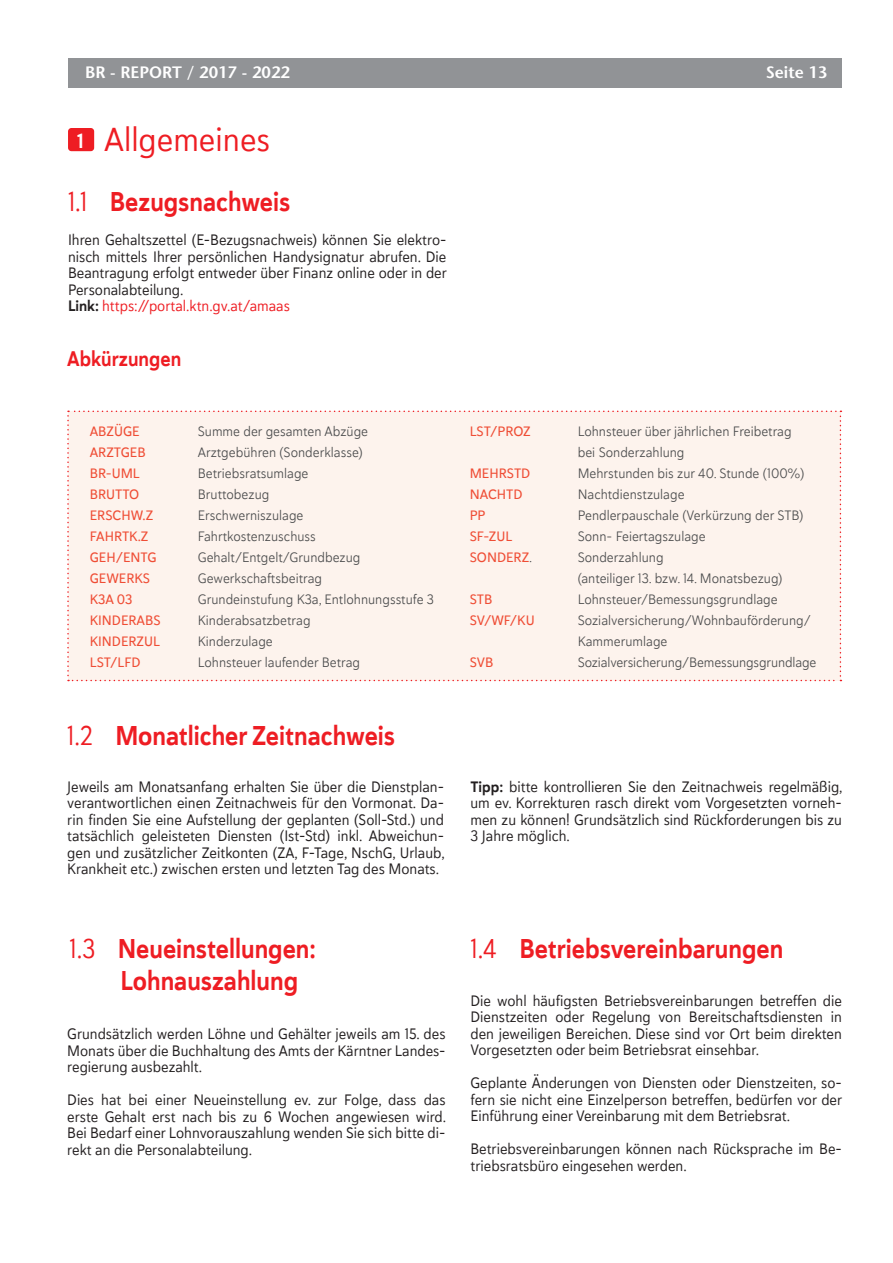
<style>
.page{position:relative;width:893px;height:1263px;background:#fff}
.page>*{position:absolute;margin:0;border:0;box-sizing:border-box;transform-origin:0 0}
.Fließtext_ohne_GR{font:33px "Haboro Sans";color:#ee1d23}
.Überschrift_18{font:700 27px "Haboro Sans";color:#ee1d23;scale:.9 1}
.Überschrift_18-2{font:700 21px "Haboro Sans";color:#ee1d23;scale:.9 1}
.t1{font:700 20.1px "Haboro Sans";color:#fff}
.t2{font:600 16.5px "Stone Sans";color:#fff}
.Fließtext_ohne_GR-2{font:15px/16.5px "Haboro Sans";color:#231f20;text-align:justify}
.Fließtext_ohne_GR-3{font:15px "Haboro Sans";color:#ee1d23}
.t3{font:13.5px/21px "Haboro Sans";color:#4b4c4d}
.t4{font:500 13.5px "Haboro Sans";color:#ef4d35}
.s1{font-weight:400}
.s2{font-weight:700;color:#231f20}
.s3{font-weight:400;color:#4b4c4d}
.s4{font-weight:700}
</style>
<div class="page">
<div style="left:68px;top:58px;width:774px;height:29px;background:#919396"></div>
<div style="left:68px;top:128px;width:26px;height:23px;background:#ee1d23;border-radius:3px"></div>
<div style="left:67px;top:411px;width:774px;height:270px;background:#fdf3ed"></div>
<p class="t2" style="left:85px;top:62px;width:206px">BR - REPORT / 2017 - 2022</p>
<p class="t2" style="left:766px;top:62px;width:63px">Seite 13</p>
<p class="t1" style="left:77px;top:128px;width:8px">1</p>
<p class="Fließtext_ohne_GR" style="left:104px;top:118px;width:168px">Allgemeines</p>
<p class="Überschrift_18" style="left:68px;top:184px;width:249px"><span class="s1">1.1</span> Bezugsnachweis</p>
<p class="Fließtext_ohne_GR-2" style="left:68px;top:232px;width:380px">Ihren Gehaltszettel (E-Bezugsnachweis) können Sie elektro&shy;nisch mittels Ihrer persönlichen Handysignatur abrufen. Die Beantragung erfolgt entweder über Finanz online oder in der Personalabteilung.</p>
<p class="Fließtext_ohne_GR-3" style="left:68px;top:296px;width:223px"><span class="s2">Link:</span> https://portal.ktn.gv.at/amaas</p>
<p class="Überschrift_18-2" style="left:67px;top:345px;width:128px">Abkürzungen</p>
<p class="t4" style="left:90px;top:422px;width:51px">ABZÜGE</p>
<p class="t3" style="left:198px;top:421px;width:172px">Summe der gesamten Abzüge</p>
<p class="t4" style="left:90px;top:443px;width:57px">ARZTGEB</p>
<p class="t3" style="left:198px;top:442px;width:166px">Arztgebühren (Sonderklasse)</p>
<p class="t4" style="left:90px;top:464px;width:52px">BR-UML</p>
<p class="t3" style="left:198px;top:463px;width:112px">Betriebsratsumlage</p>
<p class="t4" style="left:90px;top:485px;width:51px">BRUTTO</p>
<p class="t3" style="left:198px;top:484px;width:73px">Bruttobezug</p>
<p class="t4" style="left:90px;top:506px;width:65px">ERSCHW.Z</p>
<p class="t3" style="left:198px;top:505px;width:107px">Erschwerniszulage</p>
<p class="t4" style="left:90px;top:527px;width:60px">FAHRTK.Z</p>
<p class="t3" style="left:198px;top:526px;width:120px">Fahrtkostenzuschuss</p>
<p class="t4" style="left:90px;top:548px;width:68px">GEH/ENTG</p>
<p class="t3" style="left:198px;top:547px;width:164px">Gehalt/Entgelt/Grundbezug</p>
<p class="t4" style="left:90px;top:569px;width:62px">GEWERKS</p>
<p class="t3" style="left:198px;top:568px;width:126px">Gewerkschaftsbeitrag</p>
<p class="t4" style="left:90px;top:590px;width:44px">K3A 03</p>
<p class="t3" style="left:198px;top:589px;width:238px">Grundeinstufung K3a, Entlohnungsstufe 3</p>
<p class="t4" style="left:90px;top:611px;width:72px">KINDERABS</p>
<p class="t3" style="left:198px;top:610px;width:114px">Kinderabsatzbetrag</p>
<p class="t4" style="left:90px;top:632px;width:72px">KINDERZUL</p>
<p class="t3" style="left:198px;top:631px;width:77px">Kinderzulage</p>
<p class="t4" style="left:90px;top:653px;width:52px">LST/LFD</p>
<p class="t3" style="left:198px;top:652px;width:164px">Lohnsteuer laufender Betrag</p>
<p class="Überschrift_18" style="left:67px;top:718px;width:366px"><span class="s1">1.2</span> Monatlicher Zeitnachweis</p>
<p class="Fließtext_ohne_GR-2" style="left:67px;top:778px;width:379px">Jeweils am Monatsanfang erhalten Sie über die Dienstplan&shy;verantwortlichen einen Zeitnachweis für den Vormonat. Da&shy;rin finden Sie eine Aufstellung der geplanten (Soll-Std.) und tatsächlich geleisteten Diensten (Ist-Std) inkl. Abweichun&shy;gen und zusätzlicher Zeitkonten (ZA, F-Tage, NschG, Urlaub, Krankheit etc.) zwischen ersten und letzten Tag des Monats.</p>
<p class="Überschrift_18" style="left:70px;top:931px;width:275px"><span class="s1">1.3</span> Neueinstellungen:</p>
<p class="Überschrift_18" style="left:121px;top:963px;width:199px">Lohnauszahlung</p>
<p class="Fließtext_ohne_GR-2" style="left:67px;top:1025px;width:380px">Grundsätzlich werden Löhne und Gehälter jeweils am 15. des Monats über die Buchhaltung des Amts der Kärntner Landes&shy;regierung ausbezahlt.</p>
<p class="Fließtext_ohne_GR-2" style="left:67px;top:1091px;width:380px">Dies hat bei einer Neueinstellung ev. zur Folge, dass das erste Gehalt erst nach bis zu 6 Wochen angewiesen wird.<br>Bei Bedarf einer Lohnvorauszahlung wenden Sie sich bitte di&shy;rekt an die Personalabteilung.</p>
<p class="t4" style="left:470px;top:422px;width:63px">LST/PROZ</p>
<p class="t3" style="left:578px;top:421px;width:215px">Lohnsteuer über jährlichen Freibetrag bei Sonderzahlung</p>
<p class="t4" style="left:470px;top:464px;width:62px">MEHRSTD</p>
<p class="t3" style="left:578px;top:463px;width:228px">Mehrstunden bis zur 40. Stunde (100%)</p>
<p class="t4" style="left:470px;top:485px;width:54px">NACHTD</p>
<p class="t3" style="left:578px;top:484px;width:108px">Nachtdienstzulage</p>
<p class="t4" style="left:470px;top:506px;width:17px">PP</p>
<p class="t3" style="left:578px;top:505px;width:227px">Pendlerpauschale (Verkürzung der STB)</p>
<p class="t4" style="left:470px;top:527px;width:44px">SF-ZUL</p>
<p class="t3" style="left:578px;top:526px;width:130px">Sonn- Feiertagszulage</p>
<p class="t4" style="left:470px;top:548px;width:64px">SONDERZ<span class="s3">.</span></p>
<p class="t3" style="left:578px;top:547px;width:206px">Sonderzahlung<br>(anteiliger 13. bzw. 14. Monatsbezug)</p>
<p class="t4" style="left:470px;top:590px;width:24px">STB</p>
<p class="t3" style="left:578px;top:589px;width:201px">Lohnsteuer/Bemessungsgrundlage</p>
<p class="t4" style="left:470px;top:611px;width:66px">SV/WF/KU</p>
<p class="t3" style="left:578px;top:610px;width:235px">Sozialversicherung/Wohnbauförderung/<br>Kammerumlage</p>
<p class="t4" style="left:470px;top:653px;width:25px">SVB</p>
<p class="t3" style="left:578px;top:652px;width:240px">Sozialversicherung/Bemessungsgrundlage</p>
<p class="Fließtext_ohne_GR-2" style="left:470px;top:778px;width:374px"><span class="s4">Tipp:</span> bitte kontrollieren Sie den Zeitnachweis regelmäßig, um ev. Korrekturen rasch direkt vom Vorgesetzten vorneh&shy;men zu können! Grundsätzlich sind Rückforderungen bis zu 3 Jahre möglich.</p>
<p class="Überschrift_18" style="left:470px;top:930px;width:349px"><span class="s1">1.4</span> Betriebsvereinbarungen</p>
<p class="Fließtext_ohne_GR-2" style="left:470px;top:992px;width:373px">Die wohl häufigsten Betriebsvereinbarungen betreffen die Dienstzeiten oder Regelung von Bereitschaftsdiensten in den jeweiligen Bereichen. Diese sind vor Ort beim direkten Vorgesetzten oder beim Betriebsrat einsehbar.</p>
<p class="Fließtext_ohne_GR-2" style="left:470px;top:1075px;width:373px">Geplante Änderungen von Diensten oder Dienstzeiten, so&shy;fern sie nicht eine Einzelperson betreffen, bedürfen vor der Einführung einer Vereinbarung mit dem Betriebsrat.</p>
<p class="Fließtext_ohne_GR-2" style="left:470px;top:1141px;width:373px">Betriebsvereinbarungen können nach Rücksprache im Be&shy;triebsratsbüro eingesehen werden.</p>
</div>
